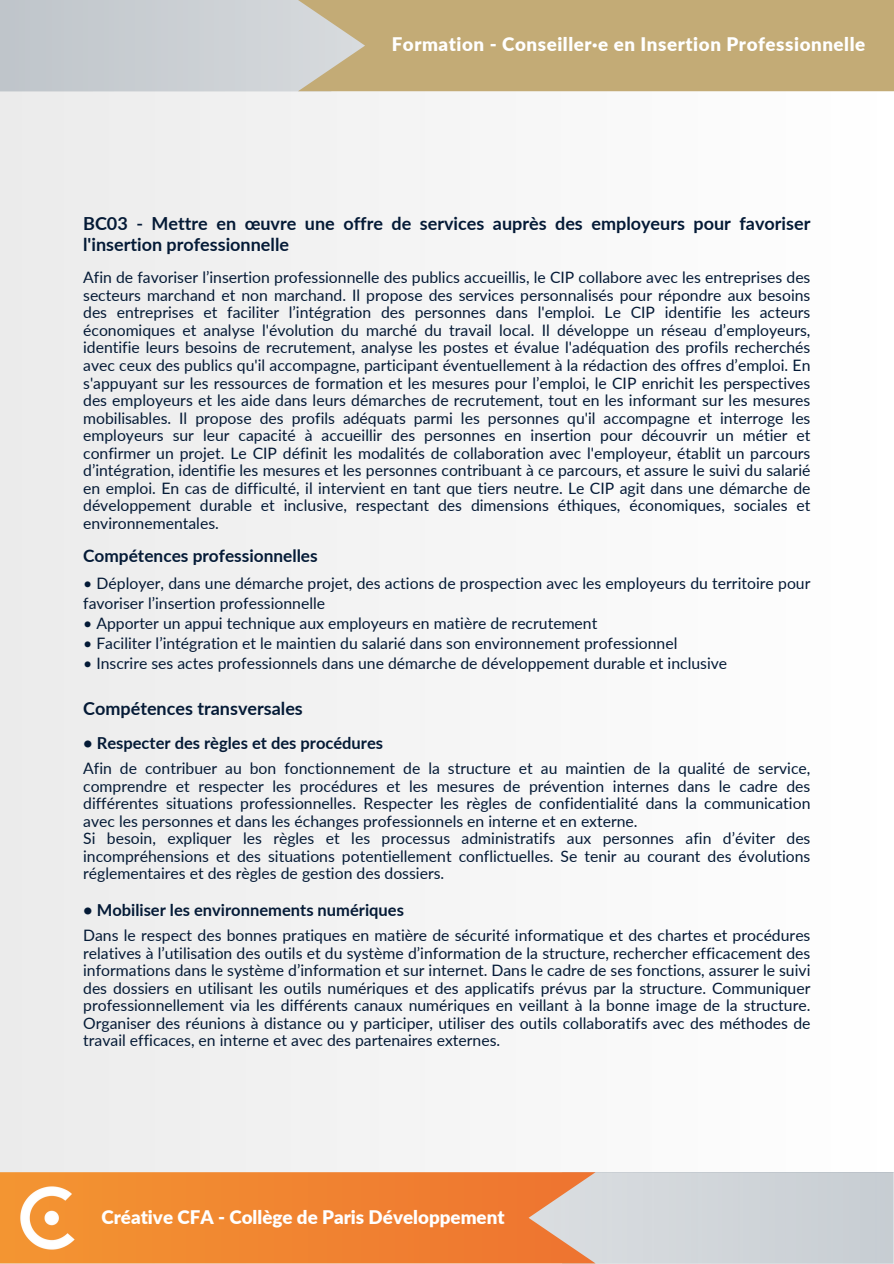
<style>
.page{position:relative;width:894px;height:1264px;background:#fff}
.page>*{position:absolute;margin:0;border:0;box-sizing:border-box;transform-origin:0 0}
.t1{font:900 18.75px "Lato";letter-spacing:.03em;color:#fff}
.t2{font:900 18.75px "Lato";color:#fff}
.t3{font:700 18px/20.7px "Lato";color:#041a36}
.t4{font:700 17.25px "Lato";color:#041a36}
.t5{font:700 16.5px "Lato";color:#041a36}
.t6{font:15.75px/17.5px "Lato";color:#041a36;text-align:justify}
</style>
<div class="page">
<div style="left:0;top:0;width:893px;height:1263px;background:#f5f5f5"></div>
<svg style="left:0;top:0;width:298px;height:91px;background:#c8cdd1"></svg>
<div style="left:298px;top:0;width:595px;height:91px;background:#c3ab76"></div>
<div style="left:595px;top:1172px;width:298px;height:91px;background:#cfd4d9"></div>
<svg style="left:0;top:1172px;width:595px;height:91px;background:#ee883c"></svg>
<img style="left:7px;top:1172px;width:82px;height:91px">
<p class="t1" style="left:391px;top:33px;width:475px">Formation - Conseiller·e en Insertion Professionnelle</p>
<h1 class="t3" style="left:83px;top:213px;width:728px">BC03 - Mettre en œuvre une offre de services auprès des employeurs pour favoriser l'insertion professionnelle</h1>
<p class="t6" style="left:83px;top:268px;width:728px">Afin de favoriser l’insertion professionnelle des publics accueillis, le CIP collabore avec les entreprises des secteurs marchand et non marchand. Il propose des services personnalisés pour répondre aux besoins des entreprises et faciliter l’intégration des personnes dans l'emploi. Le CIP identifie les acteurs économiques et analyse l'évolution du marché du travail local. Il développe un réseau d’employeurs, identifie leurs besoins de recrutement, analyse les postes et évalue l'adéquation des profils recherchés avec ceux des publics qu'il accompagne, participant éventuellement à la rédaction des offres d’emploi. En s'appuyant sur les ressources de formation et les mesures pour l’emploi, le CIP enrichit les perspectives des employeurs et les aide dans leurs démarches de recrutement, tout en les informant sur les mesures mobilisables. Il propose des profils adéquats parmi les personnes qu'il accompagne et interroge les employeurs sur leur capacité à accueillir des personnes en insertion pour découvrir un métier et confirmer un projet. Le CIP définit les modalités de collaboration avec l'employeur, établit un parcours d’intégration, identifie les mesures et les personnes contribuant à ce parcours, et assure le suivi du salarié en emploi. En cas de difficulté, il intervient en tant que tiers neutre. Le CIP agit dans une démarche de développement durable et inclusive, respectant des dimensions éthiques, économiques, sociales et environnementales.</p>
<p class="t4" style="left:83px;top:544px;width:236px">Compétences professionnelles</p>
<p class="t6" style="left:83px;top:572px;width:728px;line-height:20px">• Déployer, dans une démarche projet, des actions de prospection avec les employeurs du territoire pour favoriser l’insertion professionnelle</p>
<p class="t6" style="left:83px;top:613px;width:515px">• Apporter un appui technique aux employeurs en matière de recrutement</p>
<h1 class="t6" style="left:83px;top:633px;width:595px">• Faciliter l’intégration et le maintien du salarié dans son environnement professionnel</h1>
<h2 class="t6" style="left:83px;top:653px;width:645px">• Inscrire ses actes professionnels dans une démarche de développement durable et inclusive</h2>
<p class="t3" style="left:83px;top:697px;width:221px">Compétences transversales</p>
<p class="t5" style="left:83px;top:732px;width:301px">• Respecter des règles et des procédures</p>
<h2 class="t6" style="left:83px;top:759px;width:728px">Afin de contribuer au bon fonctionnement de la structure et au maintien de la qualité de service, comprendre et respecter les procédures et les mesures de prévention internes dans le cadre des différentes situations professionnelles. Respecter les règles de confidentialité dans la communication avec les personnes et dans les échanges professionnels en interne et en externe.</h2>
<p class="t6" style="left:83px;top:829px;width:728px">Si besoin, expliquer les règles et les processus administratifs aux personnes afin d’éviter des incompréhensions et des situations potentiellement conflictuelles. Se tenir au courant des évolutions réglementaires et des règles de gestion des dossiers.</p>
<p class="t5" style="left:83px;top:899px;width:322px">• Mobiliser les environnements numériques</p>
<h1 class="t6" style="left:83px;top:926px;width:728px">Dans le respect des bonnes pratiques en matière de sécurité informatique et des chartes et procédures relatives à l’utilisation des outils et du système d’information de la structure, rechercher efficacement des informations dans le système d’information et sur internet. Dans le cadre de ses fonctions, assurer le suivi des dossiers en utilisant les outils numériques et des applicatifs prévus par la structure. Communiquer professionnellement via les différents canaux numériques en veillant à la bonne image de la structure.<br>Organiser des réunions à distance ou y participer, utiliser des outils collaboratifs avec des méthodes de travail efficaces, en interne et avec des partenaires externes.</h1>
<h1 class="t2" style="left:101px;top:1205px;width:404px">Créative CFA - Collège de Paris Développement</h1>
</div>
